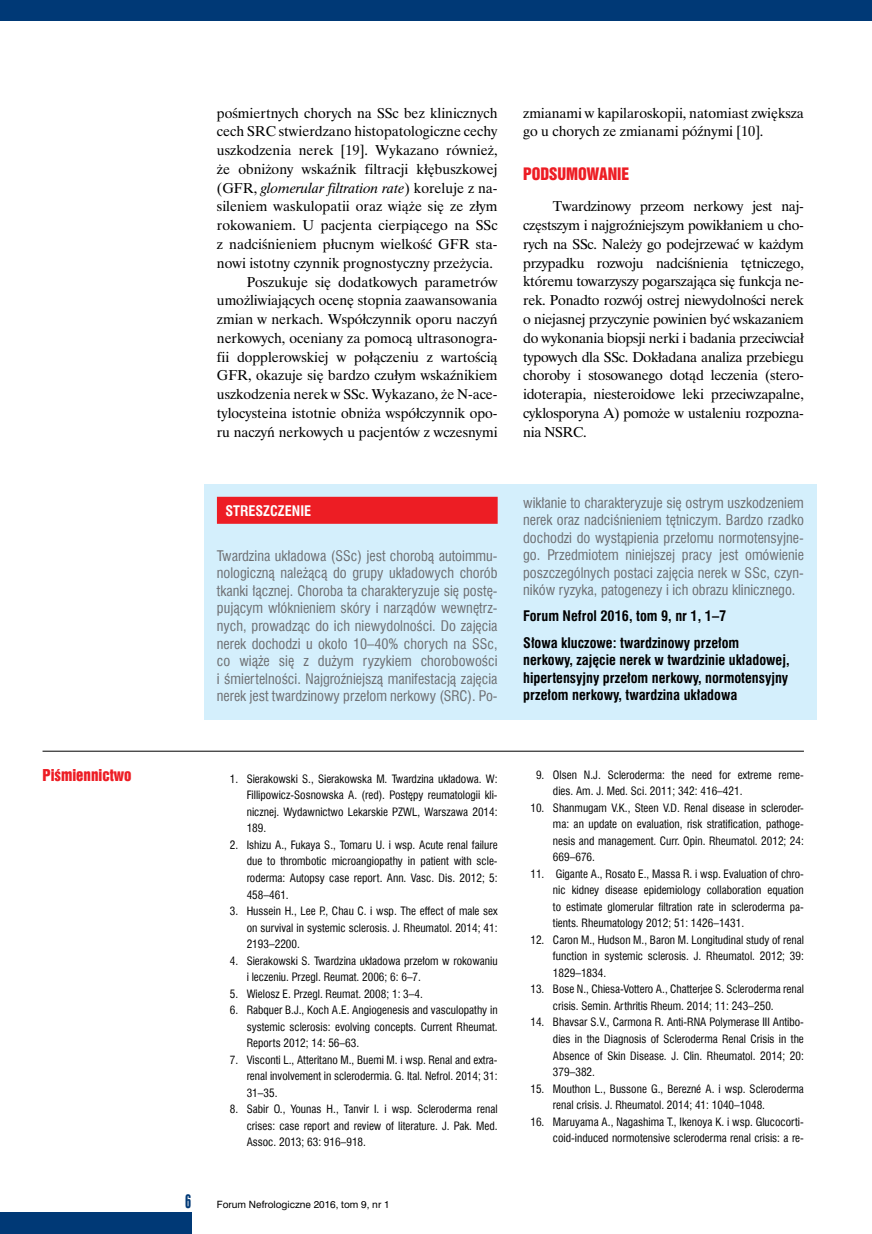
<style>
.page{position:relative;width:872px;height:1234px;background:#fff}
.page>*{position:absolute;margin:0;border:0;box-sizing:border-box;transform-origin:0 0}
.t1{font:18px "Swis 924 EU";color:#003976}
.t2{font:15.75px "Swis 921 EU";color:#ed1d24}
.t3{font:15px "Swis 921 EU";color:#ed1d24}
.t4{font:14.25px/18.8px "Time Ibis EE";letter-spacing:-.005em;color:#000}
.t5{font:14.25px/17.5px "Swis 721 Cn EU";color:#6d6e71;text-align:justify}
.t6{font:700 14.25px/17.5px "Swis 721 Cn EU";color:#000}
.t7{font:italic 14.25px "Time Ibis EE";color:#000}
.t8{font:700 14.25px "Swis 721 Cn EU";color:#fff}
.t9{font:11.25px/16.5px "Swis 721 Cn EU";color:#000;text-align:justify}
.t10{font:9.3px "Swis 721 PL";color:#000}
.s1{font-style:normal}
</style>
<div class="page">
<div style="left:0;top:0;width:872px;height:21px;background:#003976"></div>
<div style="left:0;top:1212px;width:191px;height:21px;background:#003976"></div>
<hr style="left:43px;top:750px;width:761px;height:1px;background:#000">
<div style="left:204px;top:484px;width:612px;height:235px;background:#d4effc"></div>
<div style="left:217px;top:496px;width:280px;height:27px;background:#ed1d24"></div>
<h3 class="t3" style="left:43px;top:765px;width:90px">Piśmiennictwo</h3>
<p class="t4" style="left:217px;top:103px;width:282px">pośmiertnych chorych na SSc bez klinicznych</p>
<p class="t4" style="left:217px;top:122px;width:282px">cech SRC stwierdzano histopatologiczne cechy</p>
<p class="t4" style="left:217px;top:141px;width:282px">uszkodzenia nerek [19]. Wykazano również,</p>
<p class="t4" style="left:217px;top:159px;width:282px">że obniżony wskaźnik filtracji kłębuszkowej</p>
<p class="t7" style="left:217px;top:179px;width:282px"><span class="s1">(GFR,</span> glomerular filtration rate<span class="s1">) koreluje z na-</span></p>
<p class="t4" style="left:217px;top:197px;width:282px">sileniem waskulopatii oraz wiąże się ze złym</p>
<p class="t4" style="left:217px;top:216px;width:282px">rokowaniem. U pacjenta cierpiącego na SSc</p>
<p class="t4" style="left:217px;top:234px;width:282px">z nadciśnieniem płucnym wielkość GFR sta-</p>
<p class="t4" style="left:217px;top:253px;width:278px">nowi istotny czynnik prognostyczny przeżycia.</p>
<p class="t4" style="left:247px;top:272px;width:252px">Poszukuje się dodatkowych parametrów</p>
<p class="t4" style="left:217px;top:291px;width:282px">umożliwiających ocenę stopnia zaawansowania</p>
<p class="t4" style="left:217px;top:309px;width:282px">zmian w nerkach. Współczynnik oporu naczyń</p>
<p class="t4" style="left:217px;top:328px;width:282px">nerkowych, oceniany za pomocą ultrasonogra-</p>
<p class="t4" style="left:217px;top:347px;width:282px">fii dopplerowskiej w połączeniu z wartością</p>
<p class="t4" style="left:217px;top:366px;width:282px">GFR, okazuje się bardzo czułym wskaźnikiem</p>
<p class="t4" style="left:217px;top:384px;width:282px">uszkodzenia nerek w SSc. Wykazano, że N-ace-</p>
<p class="t4" style="left:217px;top:403px;width:282px">tylocysteina istotnie obniża współczynnik opo-</p>
<p class="t4" style="left:217px;top:422px;width:282px">ru naczyń nerkowych u pacjentów z wczesnymi</p>
<p class="t8" style="left:225px;top:502px;width:87px">STRESZCZENIE</p>
<p class="t5" style="left:217px;top:546px;width:282px">Twardzina układowa (SSc) jest chorobą autoimmu&shy;nologiczną należącą do grupy układowych chorób tkanki łącznej. Choroba ta charakteryzuje się postę&shy;pującym włóknieniem skóry i narządów wewnętrz&shy;nych, prowadząc do ich niewydolności. Do zajęcia nerek dochodzi u około 10–40% chorych na SSc, co wiąże się z dużym ryzykiem chorobowości i śmiertelności. Najgroźniejszą manifestacją zajęcia nerek jest twardzinowy przełom nerkowy (SRC). Po-</p>
<p class="t4" style="left:523px;top:103px;width:282px">zmianami w kapilaroskopii, natomiast zwiększa go u chorych ze zmianami późnymi [10].</p>
<h2 class="t2" style="left:523px;top:163px;width:107px">PODSUMOWANIE</h2>
<p class="t4" style="left:523px;top:197px;width:282px;text-align:justify;text-indent:30px">Twardzinowy przeom nerkowy jest naj&shy;częstszym i najgroźniejszym powikłaniem u cho&shy;rych na SSc. Należy go podejrzewać w każdym przypadku rozwoju nadciśnienia tętniczego, któremu towarzyszy pogarszająca się funkcja ne&shy;rek. Ponadto rozwój ostrej niewydolności nerek o niejasnej przyczynie powinien być wskazaniem do wykonania biopsji nerki i badania przeciwciał typowych dla SSc. Dokładana analiza przebiegu choroby i stosowanego dotąd leczenia (stero&shy;idoterapia, niesteroidowe leki przeciwzapalne, cyklosporyna A) pomoże w ustaleniu rozpozna&shy;nia NSRC.</p>
<p class="t5" style="left:523px;top:493px;width:282px">wikłanie to charakteryzuje się ostrym uszkodzeniem nerek oraz nadciśnieniem tętniczym. Bardzo rzadko dochodzi do wystąpienia przełomu normotensyjne&shy;go. Przedmiotem niniejszej pracy jest omówienie poszczególnych postaci zajęcia nerek w SSc, czyn&shy;ników ryzyka, patogenezy i ich obrazu klinicznego.</p>
<p class="t6" style="left:523px;top:603px;width:218px;line-height:26.1px">Forum Nefrol 2016, tom 9, nr 1, 1–7<br>Słowa kluczowe: twardzinowy przełom</p>
<p class="t6" style="left:523px;top:651px;width:268px;text-align:justify">nerkowy, zajęcie nerek w twardzinie układowej, hipertensyjny przełom nerkowy, normotensyjny przełom nerkowy, twardzina układowa</p>
<p class="t9" style="left:247px;top:770px;width:252px;text-indent:-17px">1. Sierakowski S., Sierakowska M. Twardzina układowa. W:<br>Fillipowicz-Sosnowska A. (red). Postępy reumatologii kli&shy;nicznej. Wydawnictwo Lekarskie PZWL, Warszawa 2014:<br>189.</p>
<p class="t9" style="left:247px;top:836px;width:252px;text-indent:-17px">2. Ishizu A., Fukaya S., Tomaru U. i wsp. Acute renal failure due to thrombotic microangiopathy in patient with scle&shy;roderma: Autopsy case report. Ann. Vasc. Dis. 2012; 5:<br>458–461.</p>
<p class="t9" style="left:247px;top:902px;width:252px;text-indent:-17px">3. Hussein H., Lee P., Chau C. i wsp. The effect of male sex on survival in systemic sclerosis. J. Rheumatol. 2014; 41:<br>2193–2200.</p>
<p class="t9" style="left:247px;top:951px;width:252px;text-indent:-17px">4. Sierakowski S. Twardzina układowa przełom w rokowaniu i leczeniu. Przegl. Reumat. 2006; 6: 6–7.</p>
<p class="t9" style="left:230px;top:984px;width:195px">5. Wielosz E. Przegl. Reumat. 2008; 1: 3–4.</p>
<p class="t9" style="left:247px;top:1001px;width:252px;text-indent:-17px">6. Rabquer B.J., Koch A.E. Angiogenesis and vasculopathy in systemic sclerosis: evolving concepts. Current Rheumat.<br>Reports 2012; 14: 56–63.</p>
<p class="t9" style="left:247px;top:1050px;width:252px;text-indent:-17px">7. Visconti L., Atteritano M., Buemi M. i wsp. Renal and extra&shy;renal involvement in sclerodermia. G. Ital. Nefrol. 2014; 31:<br>31–35.</p>
<p class="t9" style="left:247px;top:1100px;width:252px;text-indent:-17px">8. Sabir O., Younas H., Tanvir I. i wsp. Scleroderma renal crises: case report and review of literature. J. Pak. Med.<br>Assoc. 2013; 63: 916–918.</p>
<h1 class="t1" style="left:185px;top:1189px;width:8px">6</h1>
<p class="t10" style="left:217px;top:1198px;width:174px">Forum Nefrologiczne 2016, tom 9, nr 1</p>
<p class="t9" style="left:553px;top:766px;width:252px;text-indent:-17px">9. Olsen N.J. Scleroderma: the need for extreme reme&shy;dies. Am. J. Med. Sci. 2011; 342: 416–421.</p>
<p class="t9" style="left:553px;top:799px;width:252px;text-indent:-23px">10. Shanmugam V.K., Steen V.D. Renal disease in scleroder&shy;ma: an update on evaluation, risk stratification, pathoge&shy;nesis and management. Curr. Opin. Rheumatol. 2012; 24:<br>669–676.</p>
<p class="t9" style="left:553px;top:865px;width:252px;text-indent:-23px">11. Gigante A., Rosato E., Massa R. i wsp. Evaluation of chro&shy;nic kidney disease epidemiology collaboration equation to estimate glomerular filtration rate in scleroderma pa&shy;tients. Rheumatology 2012; 51: 1426–1431.</p>
<p class="t9" style="left:553px;top:931px;width:252px;text-indent:-23px">12. Caron M., Hudson M., Baron M. Longitudinal study of renal function in systemic sclerosis. J. Rheumatol. 2012; 39:<br>1829–1834.</p>
<p class="t9" style="left:553px;top:980px;width:252px;text-indent:-23px">13. Bose N., Chiesa-Vottero A., Chatterjee S. Scleroderma renal crisis. Semin. Arthritis Rheum. 2014; 11: 243–250.</p>
<p class="t9" style="left:553px;top:1013px;width:252px;text-indent:-23px">14. Bhavsar S.V., Carmona R. Anti-RNA Polymerase III Antibo&shy;dies in the Diagnosis of Scleroderma Renal Crisis in the Absence of Skin Disease. J. Clin. Rheumatol. 2014; 20:<br>379–382.</p>
<p class="t9" style="left:553px;top:1079px;width:252px;text-indent:-23px">15. Mouthon L., Bussone G., Berezné A. i wsp. Scleroderma renal crisis. J. Rheumatol. 2014; 41: 1040–1048.</p>
<p class="t9" style="left:530px;top:1112px;width:275px;text-align:right">16. Maruyama A., Nagashima T., Ikenoya K. i wsp. Glucocorti&shy;coid-induced normotensive scleroderma renal crisis: a re-</p>
</div>
